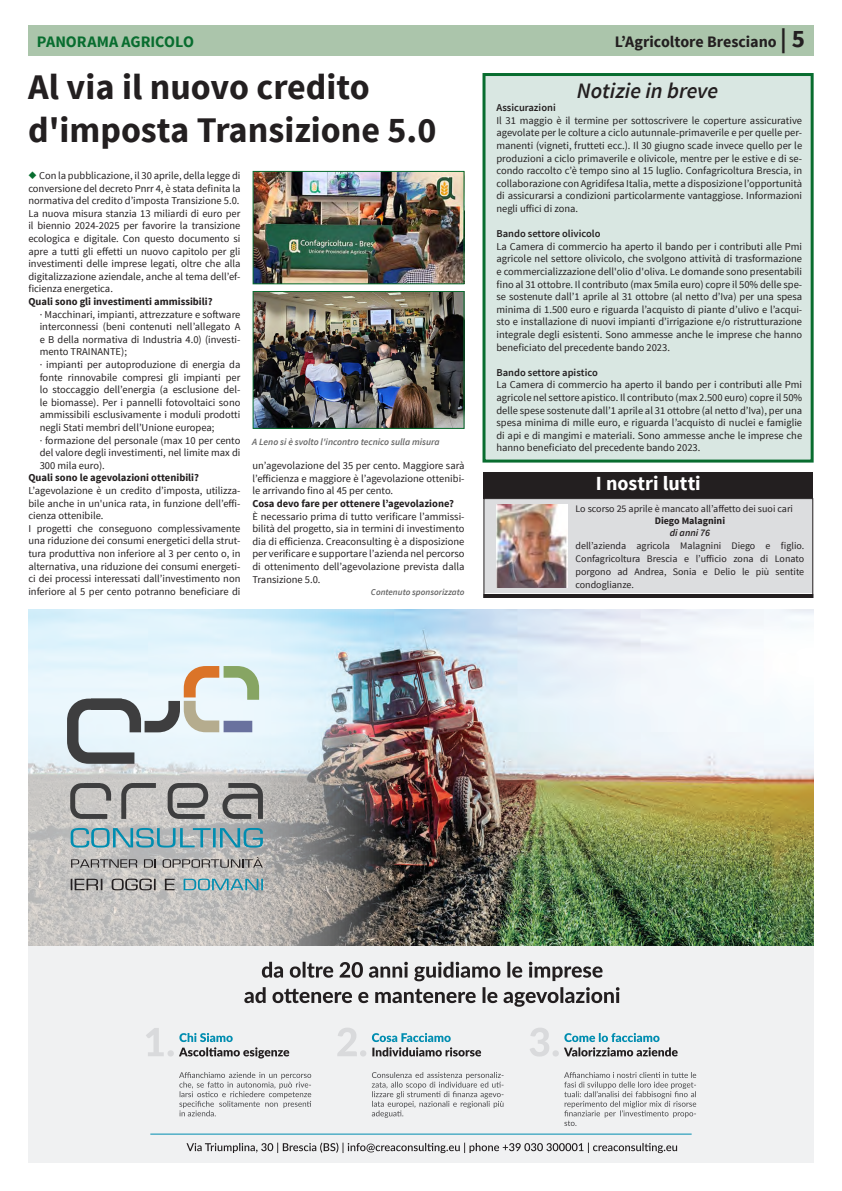
<style>
.page{position:relative;width:842px;height:1191px;background:#fff}
.page>*{position:absolute;margin:0;border:0;box-sizing:border-box;transform-origin:0 0}
.TITOLI_articoli_BIG{font:700 36px/43.2px "Source Sans Pro";color:#231f20}
.Testo_lungo{font:italic 600 22px "Source Sans Pro";color:#231f20}
.TITOLO_LUTTO{font:700 20px "Source Sans Pro";color:#fff}
.t1{font:700 16px "Source Sans Pro";letter-spacing:-.005em;color:#231f20}
.t2{font:700 16px "Source Sans Pro";letter-spacing:-.005em;color:#086d2f}
.Testo_lungo-2{font:10.5px/12.6px "Source Sans Pro";color:#231f20;text-align:justify}
.Testo_lungo-3{font:700 10.5px "Source Sans Pro";color:#231f20}
.Testo_lungo-4{font:600 10.5px "Source Sans Pro";color:#231f20}
.Testo_lutto{font:10px/13px "Source Sans Pro";color:#231f20;text-align:justify}
.Testo_lutto_Grassetto{font:700 10px "Source Sans Pro";color:#231f20}
.Testo_lutto_Corsivo{font:italic 600 10px "Source Sans Pro";color:#231f20}
.Didascalia{font:italic 600 9.5px "Source Sans Pro";color:#666}
.Firma{font:italic 600 9px "Source Sans Pro";color:#666}
.s1{font-size:25px}
.s2{color:#086d2f}
</style>
<div class="page">
<div style="left:28px;top:26px;width:786px;height:30px;background:#abc5ab"></div>
<div style="left:482px;top:73px;width:332px;height:389px;background:#d9e7e2;border:3px solid #086d2f"></div>
<img style="left:255px;top:293px;width:207px;height:134px">
<div style="left:253px;top:291px;width:211px;height:138px;border:1px solid #086d2f"></div>
<div style="left:28px;top:609px;width:786px;height:553px;background:#f0f1f2"></div>
<img style="left:395px;top:609px;width:419px;height:336px">
<img style="left:28px;top:609px;width:367px;height:336px">
<svg style="left:244px;top:987px;width:375px;height:19px"></svg>
<svg style="left:262px;top:961px;width:340px;height:20px"></svg>
<svg style="left:372px;top:1033px;width:109px;height:23px"></svg>
<svg style="left:146px;top:1028px;width:143px;height:30px"></svg>
<svg style="left:337px;top:1028px;width:29px;height:28px"></svg>
<svg style="left:530px;top:1028px;width:148px;height:28px"></svg>
<svg style="left:179px;top:1072px;width:132px;height:44px"></svg>
<svg style="left:372px;top:1072px;width:131px;height:45px"></svg>
<svg style="left:564px;top:1072px;width:132px;height:54px"></svg>
<svg style="left:186px;top:1142px;width:491px;height:11px"></svg>
<hr style="left:150px;top:1133px;width:542px;height:1px;background:#008db0">
<svg style="left:121px;top:783px;width:35px;height:36px"></svg>
<svg style="left:168px;top:783px;width:40px;height:36px"></svg>
<svg style="left:222px;top:783px;width:41px;height:36px"></svg>
<svg style="left:70px;top:783px;width:41px;height:36px"></svg>
<svg style="left:71px;top:828px;width:192px;height:19px;background:#7fabb6"></svg>
<svg style="left:66px;top:666px;width:193px;height:99px"></svg>
<svg style="left:71px;top:859px;width:66px;height:8px"></svg>
<svg style="left:144px;top:859px;width:12px;height:8px"></svg>
<svg style="left:163px;top:857px;width:100px;height:10px"></svg>
<svg style="left:184px;top:878px;width:79px;height:12px"></svg>
<svg style="left:71px;top:878px;width:104px;height:12px"></svg>
<div style="left:483px;top:472px;width:330px;height:27px;background:#231f20"></div>
<div style="left:484px;top:498px;width:329px;height:95px;background:#dcdddf"></div>
<div style="left:483px;top:498px;width:330px;height:100px;border:1px solid #231f20"></div>
<hr style="left:483px;top:594px;width:330px;height:4px;background:#231f20">
<img style="left:497px;top:504px;width:70px;height:84px">
<img style="left:255px;top:173px;width:207px;height:109px">
<div style="left:253px;top:171px;width:211px;height:113px;border:1px solid #086d2f"></div>
<p class="t2" style="left:37px;top:32px;width:159px">PANORAMA AGRICOLO</p>
<p class="t1" style="left:615px;top:32px;width:192px">L’Agricoltore Bresciano <span class="s1">| 5</span></p>
<p class="Testo_lungo" style="left:577px;top:77px;width:143px">Notizie in breve</p>
<p class="Testo_lungo-4" style="left:496px;top:101px;width:61px">Assicurazioni</p>
<p class="Testo_lungo-2" style="left:496px;top:114px;width:307px">Il 31 maggio è il termine per sottoscrivere le coperture assicurative agevolate per le colture a ciclo autunnale-primaverile e per quelle per&shy;manenti (vigneti, frutteti ecc.). Il 30 giugno scade invece quello per le produzioni a ciclo primaverile e olivicole, mentre per le estive e di se&shy;condo raccolto c’è tempo sino al 15 luglio. Confagricoltura Brescia, in collaborazione con Agridifesa Italia, mette a disposizione l’opportunità di assicurarsi a condizioni particolarmente vantaggiose. Informazioni negli uffici di zona.</p>
<p class="Testo_lungo-4" style="left:496px;top:227px;width:105px">Bando settore olivicolo</p>
<p class="Testo_lungo-2" style="left:496px;top:240px;width:307px">La Camera di commercio ha aperto il bando per i contributi alle Pmi agricole nel settore olivicolo, che svolgono attività di trasformazione e commercializzazione dell'olio d'oliva. Le domande sono presentabili fino al 31 ottobre. Il contributo (max 5mila euro) copre il 50% delle spe&shy;se sostenute dall’1 aprile al 31 ottobre (al netto d’Iva) per una spesa minima di 1.500 euro e riguarda l’acquisto di piante d’ulivo e l’acqui&shy;sto e installazione di nuovi impianti d’irrigazione e/o ristrutturazione integrale degli esistenti. Sono ammesse anche le imprese che hanno beneficiato del precedente bando 2023.</p>
<p class="Testo_lungo-4" style="left:496px;top:366px;width:103px">Bando settore apistico</p>
<p class="Testo_lungo-2" style="left:496px;top:379px;width:307px">La Camera di commercio ha aperto il bando per i contributi alle Pmi agricole nel settore apistico. Il contributo (max 2.500 euro) copre il 50% delle spese sostenute dall’1 aprile al 31 ottobre (al netto d’Iva), per una spesa minima di mille euro, e riguarda l’acquisto di nuclei e famiglie di api e di mangimi e materiali. Sono ammesse anche le imprese che hanno beneficiato del precedente bando 2023.</p>
<p class="TITOLI_articoli_BIG" style="left:28px;top:67px;width:410px">Al via il nuovo credito d'imposta Transizione 5.0</p>
<p class="Testo_lungo-2" style="left:28px;top:169px;width:214px"><span class="s2">◆</span> Con la pubblicazione, il 30 aprile, della legge di conversione del decreto Pnrr 4, è stata definita la normativa del credito d’imposta Transizione 5.0.</p>
<p class="Testo_lungo-2" style="left:28px;top:207px;width:214px">La nuova misura stanzia 13 miliardi di euro per il biennio 2024-2025 per favorire la transizione ecologica e digitale. Con questo documento si apre a tutti gli effetti un nuovo capitolo per gli investimenti delle imprese legati, oltre che alla digitalizzazione aziendale, anche al tema dell’ef&shy;ficienza energetica.</p>
<p class="Testo_lungo-3" style="left:28px;top:295px;width:186px">Quali sono gli investimenti ammissibili?</p>
<p class="Testo_lungo-2" style="left:40px;top:308px;width:202px">· Macchinari, impianti, attrezzature e software interconnessi (beni contenuti nell’allegato A e B della normativa di Industria 4.0) (investi&shy;mento TRAINANTE);</p>
<p class="Testo_lungo-2" style="left:40px;top:358px;width:202px">· impianti per autoproduzione di energia da fonte rinnovabile compresi gli impianti per lo stoccaggio dell’energia (a esclusione del&shy;le biomasse). Per i pannelli fotovoltaici sono ammissibili esclusivamente i moduli prodotti negli Stati membri dell’Unione europea;</p>
<p class="Testo_lungo-2" style="left:40px;top:434px;width:202px">· formazione del personale (max 10 per cento del valore degli investimenti, nel limite max di 300 mila euro).</p>
<p class="Testo_lungo-3" style="left:28px;top:471px;width:172px">Quali sono le agevolazioni ottenibili?</p>
<p class="Testo_lungo-2" style="left:28px;top:484px;width:214px">L’agevolazione è un credito d’imposta, utilizza&shy;bile anche in un'unica rata, in funzione dell’effi&shy;cienza ottenibile.</p>
<p class="Testo_lungo-2" style="left:28px;top:522px;width:214px">I progetti che conseguono complessivamente una riduzione dei consumi energetici della strut&shy;tura produttiva non inferiore al 3 per cento o, in alternativa, una riduzione dei consumi energeti&shy;ci dei processi interessati dall’investimento non inferiore al 5 per cento potranno beneficiare di</p>
<p class="Didascalia" style="left:252px;top:436px;width:189px">A Leno si è svolto l'incontro tecnico sulla misura</p>
<p class="Testo_lungo-2" style="left:252px;top:459px;width:214px">un’agevolazione del 35 per cento. Maggiore sarà l’efficienza e maggiore è l’agevolazione ottenibi&shy;le arrivando fino al 45 per cento.</p>
<p class="Testo_lungo-3" style="left:252px;top:497px;width:203px">Cosa devo fare per ottenere l’agevolazione?</p>
<p class="Testo_lungo-2" style="left:252px;top:510px;width:214px">È necessario prima di tutto verificare l’ammissi&shy;bilità del progetto, sia in termini di investimento dia di efficienza. Creaconsulting è a disposizione per verificare e supportare l’azienda nel percorso di ottenimento dell’agevolazione prevista dalla Transizione 5.0.</p>
<p class="Firma" style="left:371px;top:587px;width:95px">Contenuto sponsorizzato</p>
<p class="TITOLO_LUTTO" style="left:596px;top:471px;width:106px">I nostri lutti</p>
<p class="Testo_lutto" style="left:575px;top:502px;width:219px">Lo scorso 25 aprile è mancato all’affetto dei suoi cari</p>
<p class="Testo_lutto_Grassetto" style="left:655px;top:514px;width:72px">Diego Malagnini</p>
<p class="Testo_lutto_Corsivo" style="left:670px;top:526px;width:42px">di anni 76</p>
<p class="Testo_lutto" style="left:575px;top:539px;width:230px">dell’azienda agricola Malagnini Diego e figlio.<br>Confagricoltura Brescia e l’ufficio zona di Lonato porgono ad Andrea, Sonia e Delio le più sentite condoglianze.</p>
</div>
